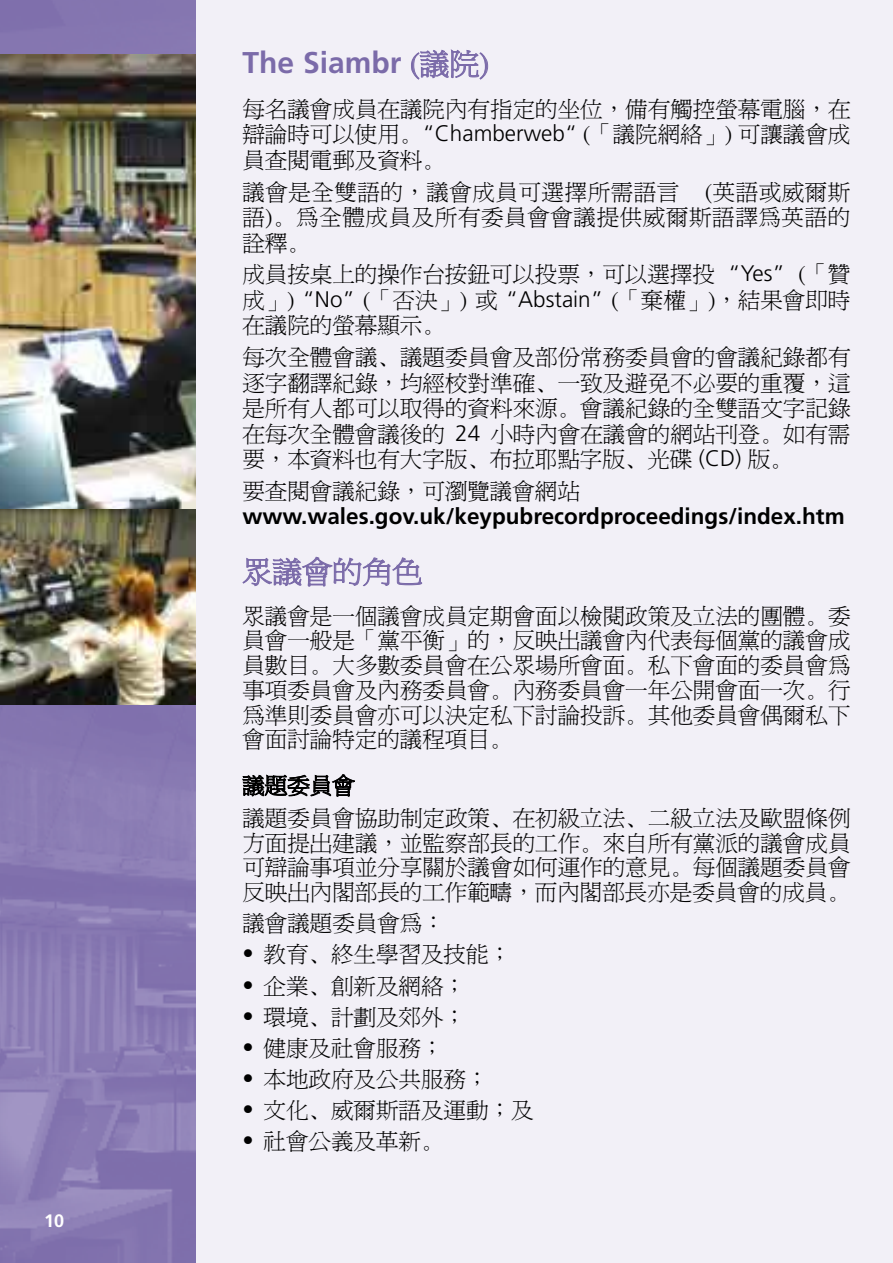
<style>
.page{position:relative;width:893px;height:1263px;background:#f2f0f7}
.page>*{position:absolute;margin:0;border:0;box-sizing:border-box;transform-origin:0 0}
.t1{font:700 30px "Frutiger";color:#7b6ba9}
.t2{font:30px "P Ming Li U";color:#7b6ba9}
.t3{font:22.5px/25.5px "P Ming Li U";color:#000;text-align:justify}
.t4{font:700 22.5px "Frutiger";color:#000}
.t5{font:700 18px "Frutiger";color:#fff}
.s1{font-family:"P Ming Li U";font-weight:400}
.s2{font-family:"Frutiger";font-weight:300}
</style>
<div class="page">
<img style="left:0;top:54px;width:196px;height:455px">
<img style="left:0;top:509px;width:196px;height:196px">
<svg style="left:411px;top:49px;width:77px;height:31px"></svg>
<svg style="left:242px;top:557px;width:180px;height:30px"></svg>
<svg style="left:242px;top:774px;width:113px;height:23px"></svg>
<p class="t5" style="left:44px;top:1210px;width:22px">10</p>
<h1 class="t1" style="left:242px;top:45px;width:248px">The Siambr <span class="s1">(議院)</span></h1>
<p class="t3" style="left:242px;top:96px;width:610px">每名議會成員在議院內有指定的坐位，備有觸控螢幕電腦，在辯論時可以使用。<span class="s2">“Chamberweb“</span> (「議院網絡」) 可讓議會成員查閱電郵及資料。</p>
<p class="t3" style="left:242px;top:179px;width:609px">議會是全雙語的，議會成員可選擇所需語言 (英語或威爾斯語)。為全體成員及所有委員會會議提供威爾斯語譯為英語的詮釋。</p>
<p class="t3" style="left:242px;top:262px;width:610px">成員按桌上的操作台按鈕可以投票，可以選擇投 <span class="s2">“Yes”</span> (「贊成」) <span class="s2">“No”</span> (「否決」) 或 <span class="s2">“Abstain”</span> (「棄權」)，結果會即時在議院的螢幕顯示。</p>
<p class="t3" style="left:242px;top:345px;width:610px">每次全體會議、議題委員會及部份常務委員會的會議紀錄都有逐字翻譯紀錄，均經校對準確、一致及避免不必要的重覆，這是所有人都可以取得的資料來源。會議紀錄的全雙語文字記錄在每次全體會議後的 <span class="s2">24</span> 小時內會在議會的網站刊登。如有需要，本資料也有大字版、布拉耶點字版、光碟 <span class="s2">(CD)</span> 版。</p>
<p class="t3" style="left:242px;top:479px;width:339px">要查閱會議紀錄，可瀏覽議會網站</p>
<p class="t4" style="left:242px;top:503px;width:604px">www.wales.gov.uk/keypubrecordproceedings/index.htm</p>
<h1 class="t2" style="left:242px;top:557px;width:181px">眾議會的角色</h1>
<p class="t3" style="left:242px;top:603px;width:610px;line-height:24.8px">眾議會是一個議會成員定期會面以檢閱政策及立法的團體。委員會一般是「黨平衡」的，反映出議會內代表每個黨的議會成員數目。大多數委員會在公眾場所會面。私下會面的委員會為事項委員會及內務委員會。內務委員會一年公開會面一次。行為準則委員會亦可以決定私下討論投訴。其他委員會偶爾私下會面討論特定的議程項目。</p>
<p class="t3" style="left:242px;top:769px;width:610px;line-height:32.4px">議題委員會<br>議題委員會協助制定政策、在初級立法、二級立法及歐盟條例</p>
<p class="t3" style="left:242px;top:830px;width:610px;line-height:24.8px">方面提出建議，並監察部長的工作。來自所有黨派的議會成員可辯論事項並分享關於議會如何運作的意見。每個議題委員會反映出內閣部長的工作範疇，而內閣部長亦是委員會的成員。</p>
<p class="t3" style="left:242px;top:911px;width:204px">議會議題委員會為︰</p>
<p class="t3" style="left:242px;top:942px;width:270px"><span class="s2">•</span> 教育、終生學習及技能；</p>
<p class="t3" style="left:242px;top:973px;width:225px"><span class="s2">•</span> 企業、創新及網絡；</p>
<p class="t3" style="left:242px;top:1004px;width:225px"><span class="s2">•</span> 環境、計劃及郊外；</p>
<p class="t3" style="left:242px;top:1035px;width:203px"><span class="s2">•</span> 健康及社會服務；</p>
<p class="t3" style="left:242px;top:1066px;width:248px"><span class="s2">•</span> 本地政府及公共服務；</p>
<p class="t3" style="left:242px;top:1097px;width:293px"><span class="s2">•</span> 文化、威爾斯語及運動；及</p>
<p class="t3" style="left:242px;top:1129px;width:203px"><span class="s2">•</span> 社會公義及革新。</p>
</div>
